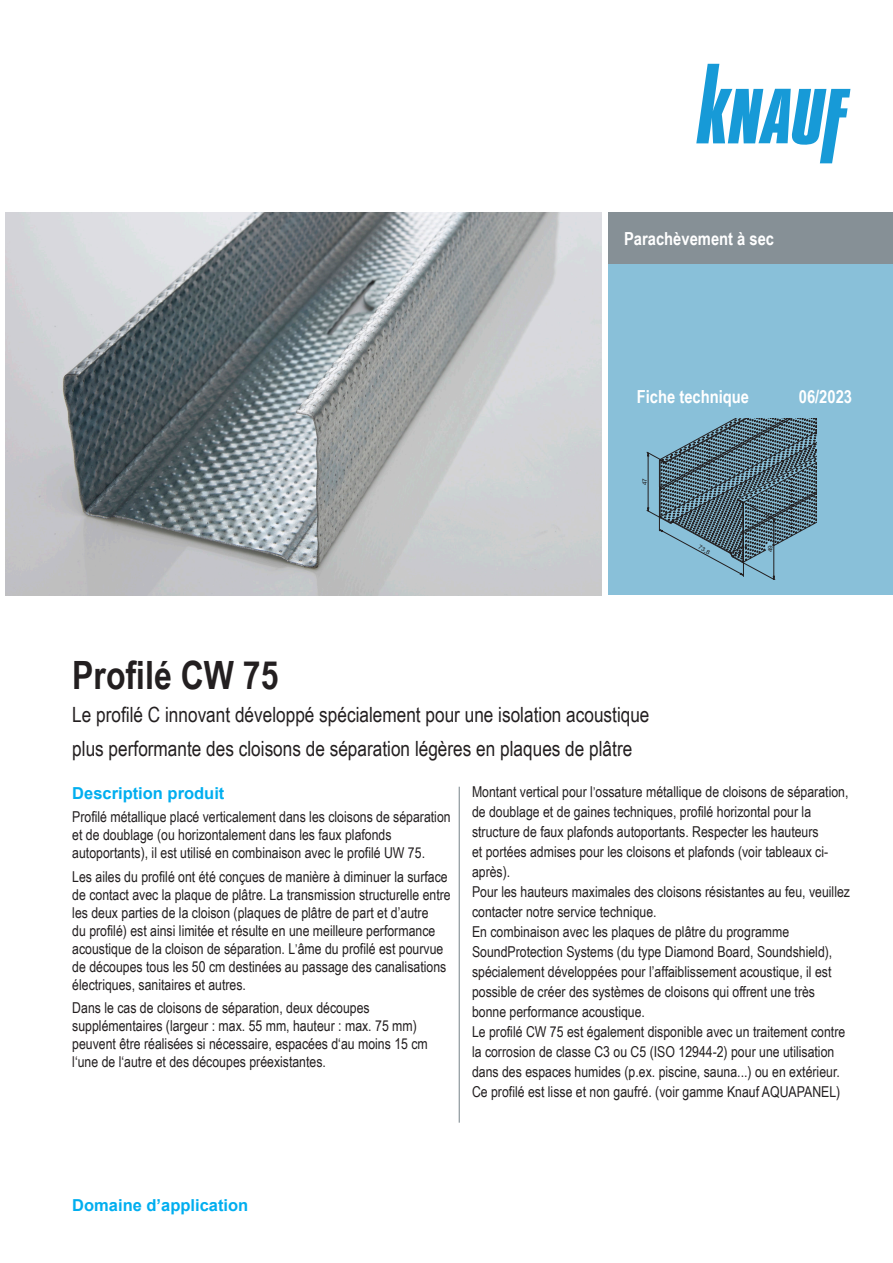
<style>
.page{position:relative;width:893px;height:1263px;background:#fff}
.page>*{position:absolute;margin:0;border:0;box-sizing:border-box;transform-origin:0 0}
.t1{font:700 39px "Arial Narrow";color:#231f20}
.t2{font:21px "Arial Narrow";color:#231f20}
.t3{font:700 18px "Arial Narrow";color:#fff}
.Ue3_Beschreibung_11{font:700 16.5px "Arial";color:#00aeef}
.Text_TB{font:15px/20px "Arial Narrow";color:#231f20}
.Ue4_Beschreibung_10{font:15px/18px "Arial Narrow";color:#231f20}
.t4{font:6px "Arial";color:#231f20;scale:1.06 1}
.s1{font-size:13.5px}
</style>
<div class="page">
<div style="left:608px;top:213px;width:285px;height:382px;background:#89c0d9"></div>
<svg style="left:647px;top:418px;width:170px;height:162px"></svg>
<img style="left:5px;top:213px;width:597px;height:382px">
<div style="left:608px;top:213px;width:285px;height:51px;background:#869096"></div>
<svg style="left:696px;top:64px;width:154px;height:99px"></svg>
<hr style="left:459px;top:787px;width:1px;height:336px;background:#869096">
<p class="t3" style="left:624px;top:225px;width:152px">Parachèvement à sec</p>
<p class="t3" style="left:637px;top:383px;width:114px">Fiche technique</p>
<p class="t3" style="left:799px;top:383px;width:55px">06/2023</p>
<p class="t4" style="left:641px;top:485px;width:8px;rotate:-90deg">47</p>
<p class="t1" style="left:72px;top:645px;width:208px">Profilé CW 75</p>
<p class="t2" style="left:72px;top:699px;width:579px">Le profilé C innovant développé spécialement pour une isolation acoustique</p>
<p class="t2" style="left:72px;top:733px;width:561px">plus performante des cloisons de séparation légères en plaques de plâtre</p>
<p class="t4" style="left:701px;top:543px;width:13px;rotate:30deg">73,8</p>
<p class="t4" style="left:766px;top:552px;width:8px;rotate:-90deg">49</p>
<p class="Ue3_Beschreibung_11" style="left:72px;top:781px;width:154px">Description produit</p>
<p class="Ue4_Beschreibung_10" style="left:72px;top:807px;width:380px">Profilé métallique placé verticalement dans les cloisons de séparation et de doublage (ou horizontalement dans les faux plafonds autoportants), il est utilisé en combinaison avec le profilé UW 75.</p>
<p class="Ue4_Beschreibung_10" style="left:72px;top:867px;width:380px">Les ailes du profilé ont été conçues de manière à diminuer la surface de contact avec la plaque de plâtre. La transmission structurelle entre les deux parties de la cloison (plaques de plâtre de part et d’autre<br>du profilé) est ainsi limitée et résulte en une meilleure performance acoustique de la cloison de séparation. L<span class="s1">’</span>âme du profilé est pourvue de découpes tous les 50 cm destinées au passage des canalisations électriques, sanitaires et autres.</p>
<p class="Ue4_Beschreibung_10" style="left:72px;top:998px;width:357px">Dans le cas de cloisons de séparation, deux découpes supplémentaires (largeur : max. 55 mm, hauteur : max. 75 mm) peuvent être réalisées si nécessaire, espacées d‘au moins 15 cm l‘une de l‘autre et des découpes préexistantes.</p>
<p class="Text_TB" style="left:472px;top:782px;width:378px">Montant vertical pour l<span class="s1">’</span>ossature métallique de cloisons de séparation, de doublage et de gaines techniques, profilé horizontal pour la structure de faux plafonds autoportants. Respecter les hauteurs<br>et portées admises pour les cloisons et plafonds (voir tableaux ci&shy;après).</p>
<p class="Text_TB" style="left:472px;top:882px;width:380px">Pour les hauteurs maximales des cloisons résistantes au feu, veuillez contacter notre service technique.</p>
<p class="Text_TB" style="left:472px;top:922px;width:362px">En combinaison avec les plaques de plâtre du programme SoundProtection Systems (du type Diamond Board, Soundshield), spécialement développées pour l’affaiblissement acoustique, il est possible de créer des systèmes de cloisons qui offrent une très bonne performance acoustique.</p>
<p class="Text_TB" style="left:472px;top:1022px;width:375px">Le profilé CW 75 est également disponible avec un traitement contre la corrosion de classe C3 ou C5 (ISO 12944-2) pour une utilisation dans des espaces humides (p.ex. piscine, sauna...) ou en extérieur.<br>Ce profilé est lisse et non gaufré. (voir gamme Knauf AQUAPANEL)</p>
<p class="Ue3_Beschreibung_11" style="left:72px;top:1193px;width:178px">Domaine d’application</p>
</div>
